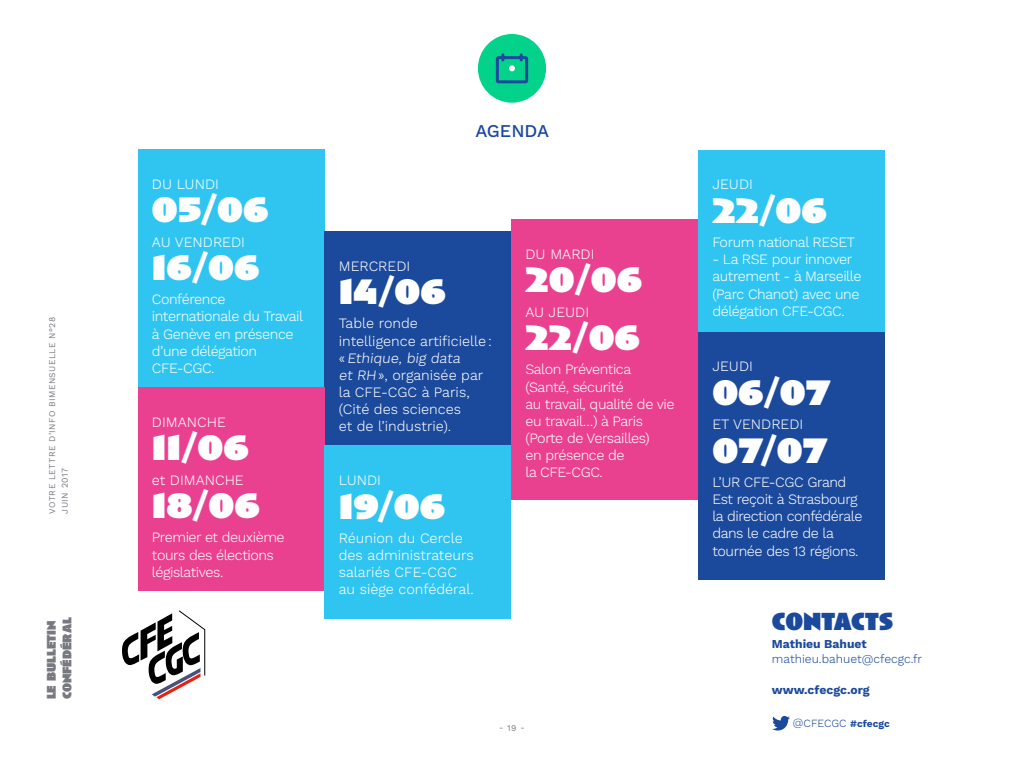
<style>
.page{position:relative;width:1024px;height:768px;background:#fff}
.page>*{position:absolute;margin:0;border:0;box-sizing:border-box;transform-origin:0 0}
.t1{font:900 36.4px "Anisette";color:#fff}
.t2{font:900 25.4px "Anisette";color:#1b499b}
.t3{font:500 18px "Work Sans";color:#1b499b}
.t4{font:300 14.3px/17.2px "Work Sans";letter-spacing:-.03em;color:#fff}
.t5{font:300 14.3px/17.2px "Work Sans";color:#fff}
.t6{font:900 13px/15.6px "Anisette";color:#777880}
.t7{font:700 12.1px "Work Sans";color:#1b499b}
.t8{font:300 12.1px "Work Sans";color:#1b499b}
.t9{font:300 11px "Work Sans";color:#1b499b}
.t10{font:8.7px "Work Sans";letter-spacing:.05em;color:#777880}
.t11{font:8.6px "Work Sans";letter-spacing:.05em;color:#777880}
.s1{font-weight:700;font-size:10px}
</style>
<div class="page">
<div style="left:478px;top:34px;width:68px;height:69px;background:#03d28a;border-radius:50%"></div>
<svg style="left:495px;top:53px;width:34px;height:31px"></svg>
<svg style="left:122px;top:610px;width:83px;height:89px"></svg>
<svg style="left:772px;top:716px;width:18px;height:15px"></svg>
<div style="left:138px;top:149px;width:187px;height:238px;background:#30c5f1"></div>
<div style="left:325px;top:231px;width:186px;height:215px;background:#1b499b"></div>
<div style="left:138px;top:387px;width:187px;height:204px;background:#e94190"></div>
<div style="left:325px;top:446px;width:186px;height:173px;background:#30c5f1"></div>
<div style="left:511px;top:219px;width:187px;height:281px;background:#e94190"></div>
<div style="left:698px;top:332px;width:187px;height:247px;background:#1b499b"></div>
<div style="left:698px;top:150px;width:187px;height:182px;background:#30c5f1"></div>
<p class="t11" style="left:47px;top:514px;width:198px;rotate:-90deg">VOTRE LETTRE D’INFO BIMENSUELLE N°28</p>
<p class="t10" style="left:60px;top:514px;width:47px;rotate:-90deg">JUIN 2017</p>
<p class="t6" style="left:44px;top:699px;width:84px;rotate:-90deg">LE BULLETIN<br>CONFÉDÉRAL</p>
<p class="t3" style="left:475px;top:120px;width:75px">AGENDA</p>
<p class="t4" style="left:152px;top:176px;width:69px">DU LUNDI</p>
<h1 class="t1" style="left:152px;top:189px;width:118px">05/06</h1>
<p class="t5" style="left:152px;top:234px;width:95px">AU VENDREDI</p>
<h1 class="t1" style="left:152px;top:247px;width:109px">16/06</h1>
<p class="t4" style="left:152px;top:291px;width:153px">Conférence internationale du Travail à Genève en présence d’une délégation<br>CFE-CGC.</p>
<p class="t5" style="left:339px;top:258px;width:73px">MERCREDI</p>
<h1 class="t1" style="left:339px;top:271px;width:109px">14/06</h1>
<p class="t5" style="left:339px;top:316px;width:154px">Table ronde intelligence artificielle: « Ethique, big data<br>et RH», organisée par la CFE-CGC à Paris, (Cité des sciences</p>
<p class="t5" style="left:152px;top:414px;width:75px">DIMANCHE</p>
<p class="t5" style="left:339px;top:418px;width:114px">et de l’industrie).</p>
<h1 class="t1" style="left:152px;top:427px;width:98px">11/06</h1>
<p class="t5" style="left:152px;top:472px;width:93px">et DIMANCHE</p>
<h1 class="t1" style="left:152px;top:485px;width:110px">18/06</h1>
<p class="t4" style="left:152px;top:529px;width:134px">Premier et deuxième tours des élections législatives.</p>
<p class="t4" style="left:339px;top:472px;width:44px">LUNDI</p>
<h1 class="t1" style="left:339px;top:486px;width:108px">19/06</h1>
<p class="t5" style="left:339px;top:530px;width:136px">Réunion du Cercle des administrateurs salariés CFE-CGC au siège confédéral.</p>
<p class="t4" style="left:712px;top:176px;width:42px">JEUDI</p>
<h1 class="t1" style="left:712px;top:190px;width:116px">22/06</h1>
<p class="t4" style="left:712px;top:234px;width:144px">Forum national RESET</p>
<p class="t4" style="left:712px;top:251px;width:151px">- La RSE pour innover autrement - à Marseille (Parc Chanot) avec une délégation CFE-CGC.</p>
<p class="t4" style="left:526px;top:246px;width:71px">DU MARDI</p>
<h1 class="t1" style="left:526px;top:259px;width:118px">20/06</h1>
<p class="t4" style="left:526px;top:304px;width:65px">AU JEUDI</p>
<h1 class="t1" style="left:526px;top:317px;width:116px">22/06</h1>
<p class="t4" style="left:526px;top:362px;width:151px">Salon Préventica (Santé, sécurité<br>au travail, qualité de vie eu travail…) à Paris (Porte de Versailles)<br>en présence de<br>la CFE-CGC.</p>
<p class="t4" style="left:712px;top:358px;width:42px">JEUDI</p>
<h1 class="t1" style="left:712px;top:372px;width:119px">06/07</h1>
<p class="t5" style="left:712px;top:416px;width:92px">ET VENDREDI</p>
<h1 class="t1" style="left:712px;top:430px;width:116px">07/07</h1>
<p class="t4" style="left:712px;top:474px;width:152px">L’UR CFE-CGC Grand<br>Est reçoit à Strasbourg la direction confédérale dans le cadre de la tournée des 13 régions.</p>
<p class="t11" style="left:499px;top:723px;width:27px">- 19 -</p>
<h2 class="t2" style="left:772px;top:607px;width:123px">CONTACTS</h2>
<p class="t7" style="left:772px;top:637px;width:96px">Mathieu Bahuet</p>
<p class="t8" style="left:772px;top:652px;width:152px">mathieu.bahuet@cfecgc.fr</p>
<p class="t7" style="left:772px;top:683px;width:99px">www.cfecgc.org</p>
<p class="t9" style="left:793px;top:717px;width:98px">@CFECGC <span class="s1">#cfecgc</span></p>
</div>
